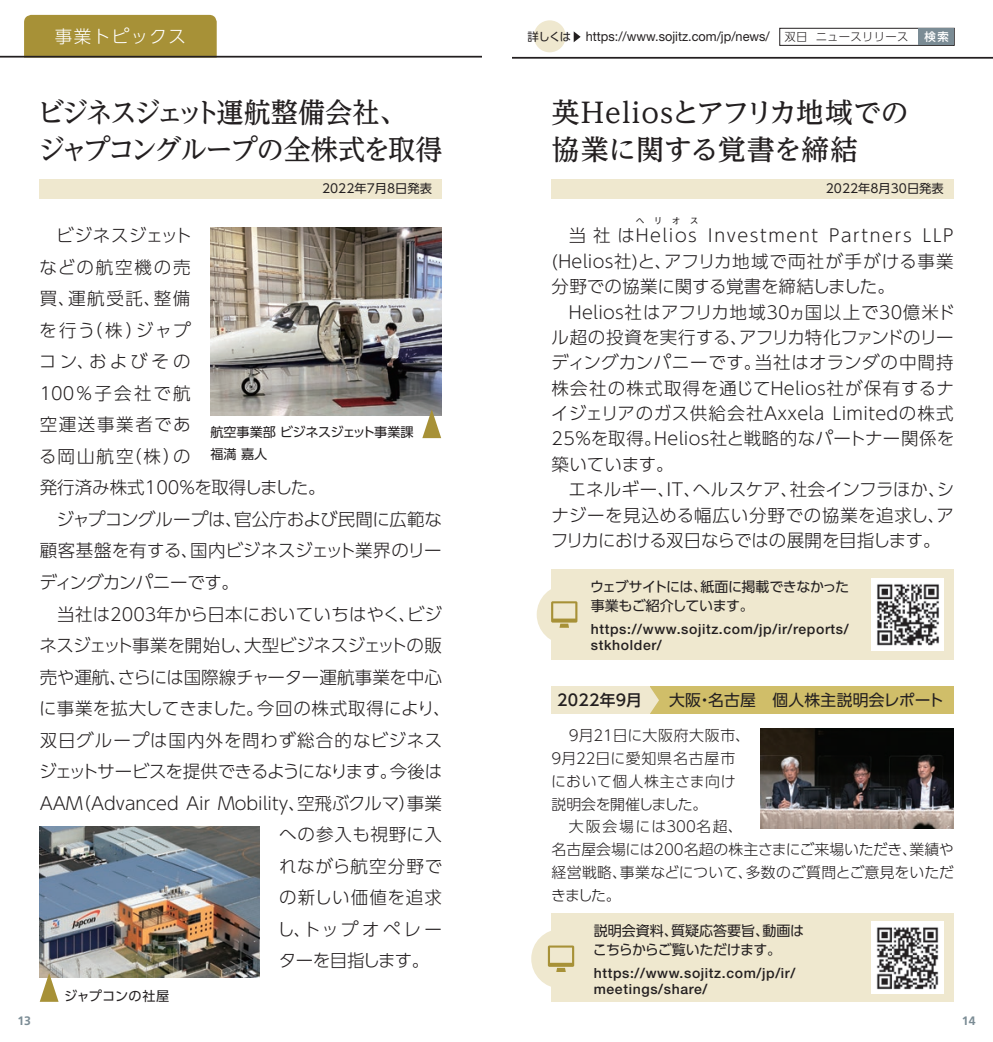
<style>
.page{position:relative;width:993px;height:1042px;background:#fff}
.page>*{position:absolute;margin:0;border:0;box-sizing:border-box;transform-origin:0 0}
.t1{font:500 28px/36.8px "UD Reimin Pro";letter-spacing:-.08em;color:#231f20}
.t2{font:500 28px/36.8px "UD Reimin Pro";letter-spacing:-.01em;color:#231f20}
.t3{font:300 17.5px/25.4px "UD Shin Go Pro";letter-spacing:.005em;color:#231f20;text-align:justify}
.t4{font:300 17.5px "UD Shin Go Pro";letter-spacing:.09em;color:#231f20}
.t5{font:300 17.5px "UD Shin Go Pro";letter-spacing:-.05em;color:#231f20}
.t6{font:300 17.5px "UD Shin Go Pro";letter-spacing:-.04em;color:#231f20}
.t7{font:300 17.5px "UD Shin Go Pro";letter-spacing:.045em;color:#231f20}
.t8{font:300 17.5px "UD Shin Go Pro";letter-spacing:.05em;color:#231f20}
.t9{font:300 17.5px "UD Shin Go Pro";letter-spacing:.115em;color:#231f20}
.t10{font:300 17.5px "UD Shin Go Pro";letter-spacing:.04em;color:#231f20}
.t11{font:300 17.5px "UD Shin Go Pro";letter-spacing:.175em;color:#231f20}
.t12{font:300 17.5px "UD Shin Go Pro";letter-spacing:-.035em;color:#231f20}
.t13{font:300 17.5px "UD Shin Go Pro";letter-spacing:.105em;color:#231f20}
.t14{font:300 17.5px "UD Shin Go Pro";letter-spacing:.08em;color:#fff}
.t15{font:15.75px "UD Shin Go Pro";letter-spacing:.02em;color:#231f20}
.t16{font:300 14.88px/22.8px "UD Shin Go Pro";color:#231f20}
.t17{font:500 14px/15.8px "Helvetica Neue LT Std";letter-spacing:.045em;color:#231f20}
.t18{font:14px/19.2px "UD Shin Go Pro";letter-spacing:-.025em;color:#231f20}
.t19{font:14px/19.2px "UD Shin Go Pro";color:#231f20}
.t20{font:13.12px "Helvetica Neue LT Std";color:#231f20}
.t21{font:13.12px/21.9px "UD Shin Go Pro";color:#231f20}
.t22{font:12.25px "UD Shin Go Pro";color:#231f20}
.t23{font:700 12.25px "Frutiger LT Std";color:#7b8c95}
.t24{font:500 11.38px "UD Shin Go Pro";color:#fff}
.t25{font:300 8.75px "UD Shin Go Pro";color:#231f20}
.s1{font-family:"UD Shin Go Pro";font-size:11.38px}
.s2{font-family:"UD Shin Go Pro";font-weight:300;font-size:11.38px}
.s3{font-weight:500}
</style>
<div class="page">
<div style="left:551px;top:569px;width:401px;height:91px;background:#efe8cf"></div>
<div style="left:536px;top:585px;width:60px;height:59px;background:#efe8cf;border-radius:50%"></div>
<div style="left:551px;top:686px;width:402px;height:28px;background:#d0be69"></div>
<div style="left:24px;top:15px;width:193px;height:41px;background:#a79137"></div>
<div style="left:551px;top:913px;width:402px;height:89px;background:#efe8cf"></div>
<img style="left:210px;top:227px;width:231px;height:188px">
<img style="left:40px;top:826px;width:219px;height:152px">
<hr style="left:0;top:56px;width:496px;height:2px;background:#231f20">
<hr style="left:497px;top:57px;width:495px;height:2px;background:#231f20">
<img style="left:871px;top:922px;width:71px;height:72px">
<div style="left:531px;top:929px;width:59px;height:59px;background:#efe8cf;border-radius:50%"></div>
<svg style="left:547px;top:945px;width:27px;height:27px"></svg>
<div style="left:551px;top:686px;width:98px;height:28px;background:#efe8cf"></div>
<svg style="left:649px;top:686px;width:9px;height:28px"></svg>
<img style="left:760px;top:728px;width:193px;height:100px">
<svg style="left:779px;top:28px;width:175px;height:18px"></svg>
<div style="left:917px;top:29px;width:36px;height:16px;background:#7b8c95"></div>
<div style="left:533px;top:20px;width:32px;height:32px;background:#efe8cf;border-radius:50%"></div>
<svg style="left:573px;top:31px;width:7px;height:11px"></svg>
<div style="left:551px;top:179px;width:402px;height:20px;background:#efe8cf"></div>
<div style="left:40px;top:179px;width:401px;height:20px;background:#efe8cf"></div>
<svg style="left:422px;top:409px;width:19px;height:29px"></svg>
<svg style="left:40px;top:973px;width:19px;height:29px"></svg>
<img style="left:871px;top:578px;width:72px;height:72px">
<svg style="left:551px;top:601px;width:26px;height:27px"></svg>
<div style="left:481px;top:0;width:30px;height:1042px;background:#fff"></div>
<p class="t14" style="left:55px;top:22px;width:132px">事業トピックス</p>
<h1 class="t1" style="left:37px;top:94px;width:406px">ビジネスジェット運航整備会社、<br>ジャプコングループの全株式を取得</h1>
<p class="t20" style="left:527px;top:29px;width:382px"><span class="s1">詳しくは</span> https://www.sojitz.com/jp/news/ <span class="s2">双日 ニュースリリース</span></p>
<p class="t24" style="left:924px;top:28px;width:26px">検索</p>
<h1 class="t2" style="left:551px;top:94px;width:358px">英Heliosとアフリカ地域での協業に関する覚書を締結</h1>
<p class="t22" style="left:322px;top:179px;width:111px">2022年7月8日発表</p>
<p class="t22" style="left:825px;top:179px;width:119px">2022年8月30日発表</p>
<p class="t3" style="left:56px;top:222px;width:137px">ビジネスジェット</p>
<p class="t13" style="left:40px;top:253px;width:152px">などの航空機の売</p>
<p class="t3" style="left:40px;top:285px;width:152px">買、運航受託、整備</p>
<p class="t3" style="left:39px;top:317px;width:153px">を行う（株）ジャプ</p>
<p class="t3" style="left:39px;top:348px;width:153px">コン、およびその</p>
<p class="t9" style="left:40px;top:379px;width:152px">100％子会社で航</p>
<p class="t4" style="left:40px;top:411px;width:152px">空運送事業者であ</p>
<p class="t3" style="left:39px;top:443px;width:153px">る岡山航空（株）の</p>
<p class="t3" style="left:40px;top:474px;width:287px">発行済み株式100%を取得しました。</p>
<p class="t3" style="left:56px;top:506px;width:387px">ジャプコングループは、官公庁および民間に広範な</p>
<p class="t3" style="left:40px;top:537px;width:403px">顧客基盤を有する、国内ビジネスジェット業界のリー</p>
<p class="t5" style="left:39px;top:568px;width:201px">ディングカンパニーです。</p>
<p class="t3" style="left:57px;top:600px;width:386px">当社は2003年から日本においていちはやく、ビジ</p>
<p class="t6" style="left:39px;top:631px;width:404px">ネスジェット事業を開始し、大型ビジネスジェットの販</p>
<p class="t3" style="left:40px;top:663px;width:403px">売や運航、さらには国際線チャーター運航事業を中心</p>
<p class="t3" style="left:39px;top:695px;width:413px">に事業を拡大してきました。今回の株式取得により、</p>
<p class="t7" style="left:40px;top:726px;width:404px">双日グループは国内外を問わず総合的なビジネス</p>
<p class="t5" style="left:39px;top:757px;width:404px">ジェットサービスを提供できるようになります。今後は</p>
<p class="t3" style="left:40px;top:789px;width:403px">AAM（Advanced Air Mobility、空飛ぶクルマ）事業</p>
<p class="t10" style="left:279px;top:820px;width:164px">への参入も視野に入</p>
<p class="t8" style="left:279px;top:852px;width:164px">れながら航空分野で</p>
<p class="t8" style="left:279px;top:883px;width:164px">の新しい価値を追求</p>
<p class="t11" style="left:277px;top:915px;width:166px">し、トップオペレー</p>
<p class="t12" style="left:279px;top:946px;width:152px">ターを目指します。</p>
<p class="t21" style="left:210px;top:421px;width:205px">航空事業部ビジネスジェット事業課福満嘉人</p>
<p class="t21" style="left:64px;top:984px;width:107px">ジャプコンの社屋</p>
<p class="t25" style="left:635px;top:214px;width:64px">ヘリオス</p>
<p class="t3" style="left:551px;top:248px;width:403px">(Helios社)と、アフリカ地域で両社が手がける事業分野での協業に関する覚書を締結しました。</p>
<p class="t3" style="left:551px;top:299px;width:405px;text-indent:18px">Helios社はアフリカ地域30ヵ国以上で30億米ドル超の投資を実行する、アフリカ特化ファンドのリーディングカンパニーです。当社はオランダの中間持株会社の株式取得を通じてHelios社が保有するナイジェリアのガス供給会社Axxela Limitedの株式25%を取得。Helios社と戦略的なパートナー関係を築いています。</p>
<p class="t3" style="left:550px;top:476px;width:405px;text-indent:18px">エネルギー、IT、ヘルスケア、社会インフラほか、シナジーを見込める幅広い分野での協業を追求し、アフリカにおける双日ならではの展開を目指します。</p>
<p class="t4" style="left:568px;top:222px;width:386px">当社はHelios Investment Partners LLP</p>
<p class="t18" style="left:590px;top:576px;width:260px">ウェブサイトには、紙面に掲載できなかった事業もご紹介しています。</p>
<p class="t17" style="left:590px;top:621px;width:259px">https://www.sojitz.com/jp/ir/reports/ stkholder/</p>
<p class="t15" style="left:557px;top:687px;width:388px"><span class="s3">2022年9月　</span> 大阪・名古屋　個人株主説明会レポート</p>
<p class="t16" style="left:551px;top:724px;width:200px;text-indent:18px">9月21日に大阪府大阪市、<br>9月22日に愛知県名古屋市において個人株主さま向け説明会を開催しました。</p>
<p class="t16" style="left:551px;top:815px;width:404px;text-indent:18px">大阪会場には300名超、<br>名古屋会場には200名超の株主さまにご来場いただき、業績や経営戦略、事業などについて、多数のご質問とご意見をいただきました。</p>
<p class="t19" style="left:592px;top:920px;width:213px">説明会資料、質疑応答要旨、動画はこちらからご覧いただけます。</p>
<p class="t17" style="left:593px;top:965px;width:203px">https://www.sojitz.com/jp/ir/ meetings/share/</p>
<p class="t23" style="left:17px;top:1013px;width:15px">13</p>
<p class="t23" style="left:961px;top:1013px;width:15px">14</p>
</div>
